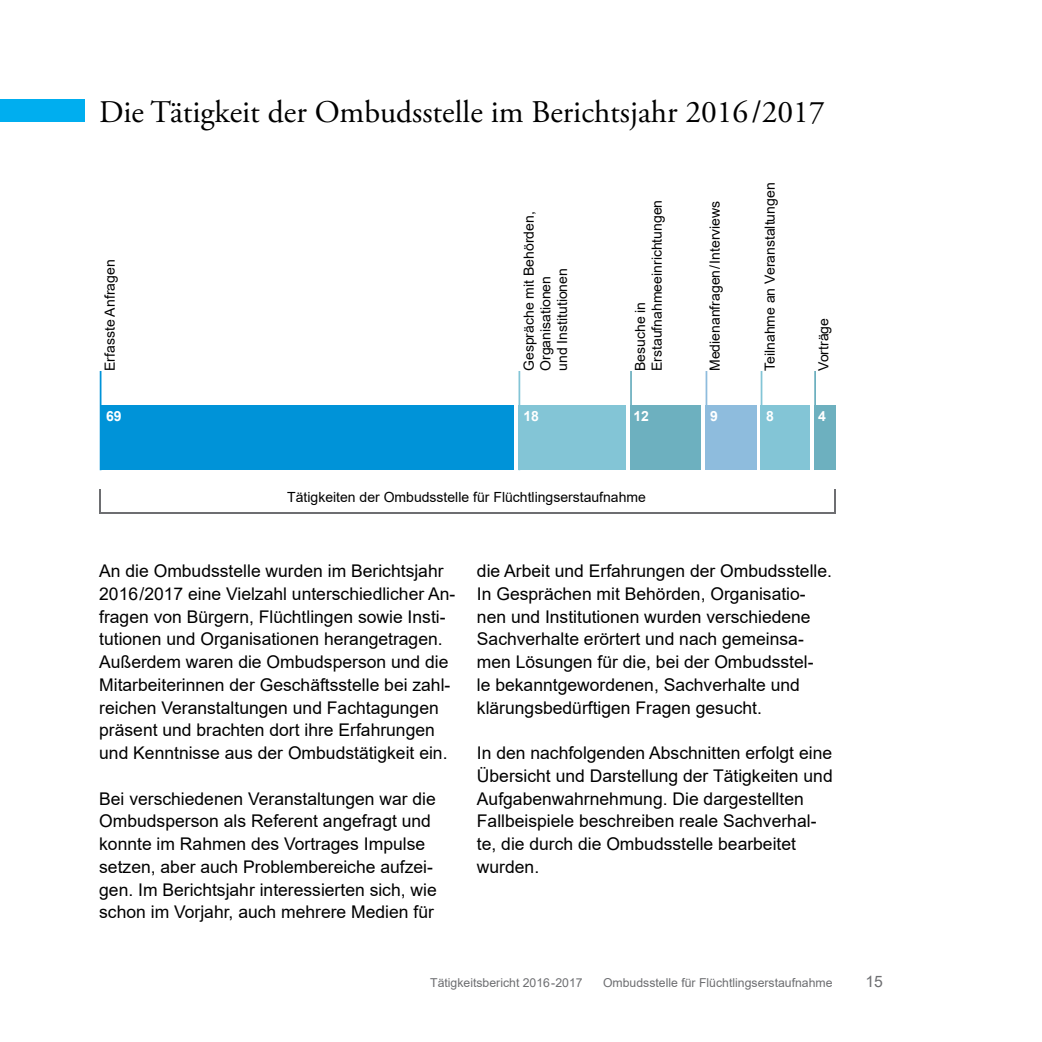
<style>
.page{position:relative;width:1042px;height:1042px;background:#fff}
.page>*{position:absolute;margin:0;border:0;box-sizing:border-box;transform-origin:0 0}
.t1{font:31.5px "Adobe Garamond Pro";color:#000}
.t2{font:17.5px/22.8px "Arial";color:#000}
.t3{font:15.75px "Arial";color:#6d6e71}
.t4{font:14px/16.8px "Arial";color:#000}
.t5{font:700 14px "Arial";color:#fff}
.t6{font:12.25px "Arial";color:#6d6e71}
</style>
<div class="page">
<hr style="left:101px;top:511px;width:734px;height:2px;background:#6d6e71">
<hr style="left:834px;top:489px;width:2px;height:24px;background:#6d6e71">
<hr style="left:99px;top:489px;width:2px;height:24px;background:#6d6e71">
<hr style="left:518px;top:371px;width:2px;height:99px;background:#83c5d6">
<div style="left:518px;top:406px;width:108px;height:64px;background:#83c5d6"></div>
<hr style="left:100px;top:371px;width:1px;height:99px;background:#0093d8">
<div style="left:100px;top:406px;width:413px;height:64px;background:#0093d8"></div>
<hr style="left:630px;top:371px;width:2px;height:98px;background:#6db0bf">
<div style="left:630px;top:406px;width:71px;height:64px;background:#6db0bf"></div>
<hr style="left:705px;top:371px;width:2px;height:98px;background:#8ebcdd">
<div style="left:705px;top:406px;width:51px;height:64px;background:#8ebcdd"></div>
<hr style="left:760px;top:371px;width:2px;height:98px;background:#83c5d6">
<div style="left:760px;top:406px;width:50px;height:64px;background:#83c5d6"></div>
<hr style="left:814px;top:371px;width:2px;height:98px;background:#6db0bf">
<div style="left:814px;top:406px;width:22px;height:64px;background:#6db0bf"></div>
<div style="left:0;top:99px;width:84px;height:23px;background:#00aeef"></div>
<h1 class="t1" style="left:99px;top:93px;width:727px">Die Tätigkeit der Ombudsstelle im Berichtsjahr 2016/2017</h1>
<p class="t4" style="left:101px;top:371px;width:113px;rotate:-90deg">Erfasste Anfragen</p>
<p class="t4" style="left:520px;top:371px;width:161px;rotate:-90deg">Gespräche mit Behörden,<br>Organisationen<br>und Institutionen</p>
<p class="t4" style="left:631px;top:371px;width:173px;rotate:-90deg">Besuche in<br>Erstaufnahmeeinrichtungen</p>
<p class="t4" style="left:706px;top:371px;width:172px;rotate:-90deg">Medienanfragen/Interviews</p>
<p class="t4" style="left:761px;top:371px;width:190px;rotate:-90deg">Teilnahme an Veranstaltungen</p>
<p class="t4" style="left:815px;top:371px;width:54px;rotate:-90deg">Vorträge</p>
<p class="t5" style="left:106px;top:406px;width:17px">69</p>
<p class="t5" style="left:523px;top:406px;width:17px">18</p>
<p class="t5" style="left:633px;top:406px;width:17px">12</p>
<p class="t5" style="left:710px;top:406px;width:9px">9</p>
<p class="t5" style="left:766px;top:406px;width:9px">8</p>
<p class="t5" style="left:818px;top:406px;width:9px">4</p>
<p class="t4" style="left:287px;top:488px;width:360px">Tätigkeiten der Ombudsstelle für Flüchtlingserstaufnahme</p>
<p class="t2" style="left:99px;top:559px;width:358px">An die Ombudsstelle wurden im Berichtsjahr 2016/2017 eine Vielzahl unterschiedlicher An&shy;fragen von Bürgern, Flüchtlingen sowie Insti&shy;tutionen und Organisationen herangetragen.<br>Außerdem waren die Ombudsperson und die Mitarbeiterinnen der Geschäftsstelle bei zahl&shy;reichen Veranstaltungen und Fachtagungen präsent und brachten dort ihre Erfahrungen und Kenntnisse aus der Ombudstätigkeit ein.</p>
<p class="t2" style="left:99px;top:787px;width:339px">Bei verschiedenen Veranstaltungen war die Ombudsperson als Referent angefragt und konnte im Rahmen des Vortrages Impulse setzen, aber auch Problembereiche aufzei&shy;gen. Im Berichtsjahr interessierten sich, wie schon im Vorjahr, auch mehrere Medien für</p>
<p class="t2" style="left:477px;top:559px;width:357px">die Arbeit und Erfahrungen der Ombudsstelle.<br>In Gesprächen mit Behörden, Organisatio&shy;nen und Institutionen wurden verschiedene Sachverhalte erörtert und nach gemeinsa&shy;men Lösungen für die, bei der Ombudsstel-<br>le bekanntgewordenen, Sachverhalte und klärungsbedürftigen Fragen gesucht.</p>
<p class="t2" style="left:477px;top:741px;width:357px">In den nachfolgenden Abschnitten erfolgt eine Übersicht und Darstellung der Tätigkeiten und Aufgabenwahrnehmung. Die dargestellten Fallbeispiele beschreiben reale Sachverhal&shy;te, die durch die Ombudsstelle bearbeitet wurden.</p>
<p class="t6" style="left:430px;top:974px;width:154px">Tätigkeitsbericht 2016-2017</p>
<p class="t6" style="left:603px;top:974px;width:231px">Ombudsstelle für Flüchtlingserstaufnahme</p>
<p class="t3" style="left:865px;top:970px;width:19px">15</p>
</div>
